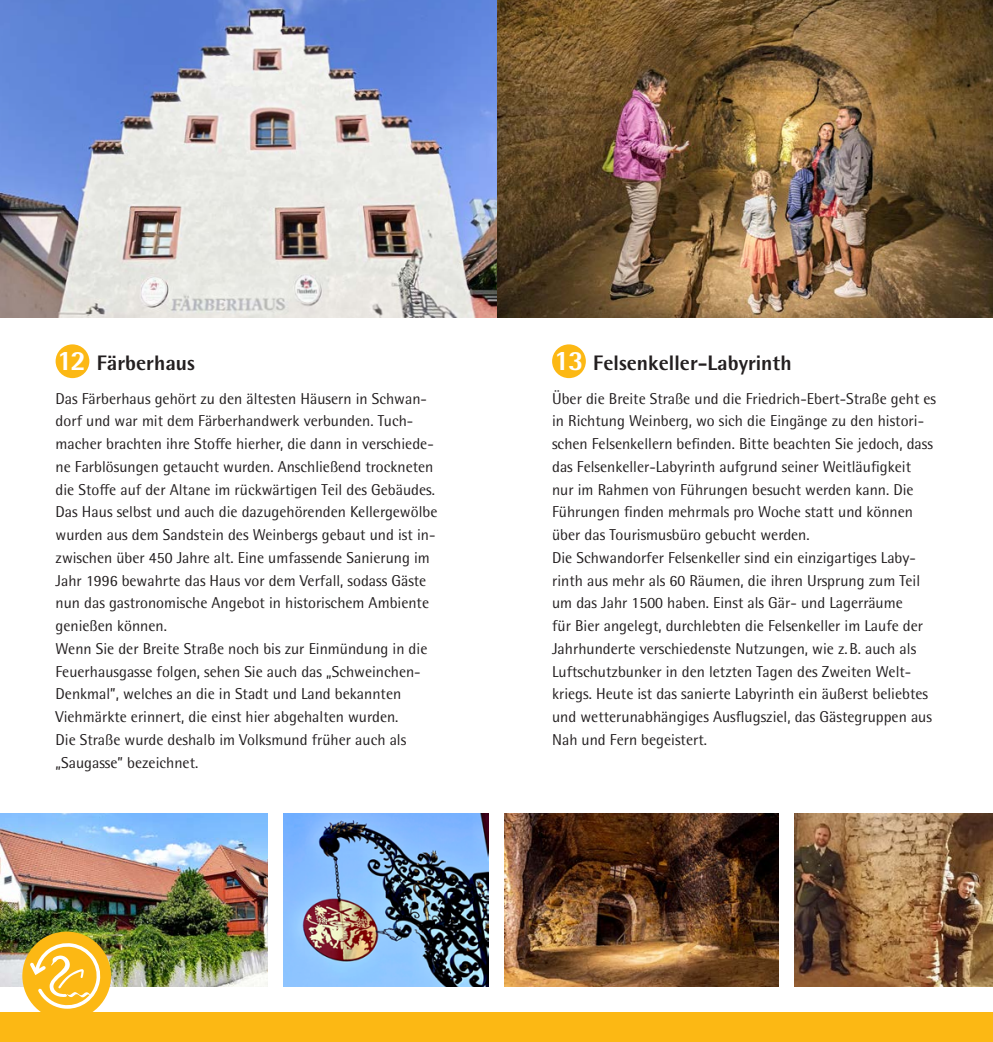
<style>
.page{position:relative;width:993px;height:1042px;background:#fff}
.page>*{position:absolute;margin:0;border:0;box-sizing:border-box;transform-origin:0 0}
.t1{font:800 27.82px "Rotis Semi Sans Pro";color:#fff}
.t2{font:800 21px "Rotis Semi Sans Pro";color:#231f20}
.t3{font:15.75px/22.8px "Rotis Semi Sans Pro";color:#231f20}
.s1{font-size:27.82px;color:#fff}
</style>
<div class="page">
<img style="left:504px;top:813px;width:274px;height:173px">
<img style="left:0;top:0;width:992px;height:317px">
<img style="left:794px;top:813px;width:198px;height:173px">
<img style="left:0;top:813px;width:267px;height:173px">
<img style="left:283px;top:813px;width:205px;height:173px">
<div style="left:0;top:1012px;width:992px;height:30px;background:#fcb814"></div>
<div style="left:22px;top:931px;width:89px;height:89px;background:#fcb814;border-radius:50%"></div>
<svg style="left:30px;top:942px;width:71px;height:66px"></svg>
<div style="left:56px;top:344px;width:33px;height:34px;background:#fcb814;border-radius:50%"></div>
<div style="left:552px;top:344px;width:33px;height:34px;background:#fcb814;border-radius:50%"></div>
<h2 class="t2" style="left:57px;top:350px;width:139px"><span class="s1">12</span> Färberhaus</h2>
<h1 class="t1" style="left:554px;top:343px;width:31px">13</h1>
<h2 class="t2" style="left:593px;top:349px;width:200px">Felsenkeller-Labyrinth</h2>
<p class="t3" style="left:56px;top:387px;width:383px">Das Färberhaus gehört zu den ältesten Häusern in Schwan&shy;dorf und war mit dem Färberhandwerk verbunden. Tuch&shy;macher brachten ihre Stoffe hierher, die dann in verschiede&shy;ne Farblösungen getaucht wurden. Anschließend trockneten die Stoffe auf der Altane im rückwärtigen Teil des Gebäudes.<br>Das Haus selbst und auch die dazugehörenden Kellergewölbe wurden aus dem Sandstein des Weinbergs gebaut und ist in&shy;zwischen über 450 Jahre alt. Eine umfassende Sanierung im Jahr 1996 bewahrte das Haus vor dem Verfall, sodass Gäste nun das gastronomische Angebot in historischem Ambiente genießen können.<br>Wenn Sie der Breite Straße noch bis zur Einmündung in die Feuerhausgasse folgen, sehen Sie auch das „Schweinchen-Denkmal”, welches an die in Stadt und Land bekannten Viehmärkte erinnert, die einst hier abgehalten wurden.<br>Die Straße wurde deshalb im Volksmund früher auch als „Saugasse” bezeichnet.</p>
<p class="t3" style="left:552px;top:387px;width:385px">Über die Breite Straße und die Friedrich-Ebert-Straße geht es in Richtung Weinberg, wo sich die Eingänge zu den histori&shy;schen Felsenkellern befinden. Bitte beachten Sie jedoch, dass das Felsenkeller-Labyrinth aufgrund seiner Weitläufigkeit nur im Rahmen von Führungen besucht werden kann. Die Führungen finden mehrmals pro Woche statt und können über das Tourismusbüro gebucht werden.<br>Die Schwandorfer Felsenkeller sind ein einzigartiges Laby&shy;rinth aus mehr als 60 Räumen, die ihren Ursprung zum Teil um das Jahr 1500 haben. Einst als Gär- und Lagerräume<br>für Bier angelegt, durchlebten die Felsenkeller im Laufe der Jahrhunderte verschiedenste Nutzungen, wie z.B. auch als Luftschutzbunker in den letzten Tagen des Zweiten Welt&shy;kriegs. Heute ist das sanierte Labyrinth ein äußerst beliebtes und wetterunabhängiges Ausflugsziel, das Gästegruppen aus Nah und Fern begeistert.</p>
</div>
